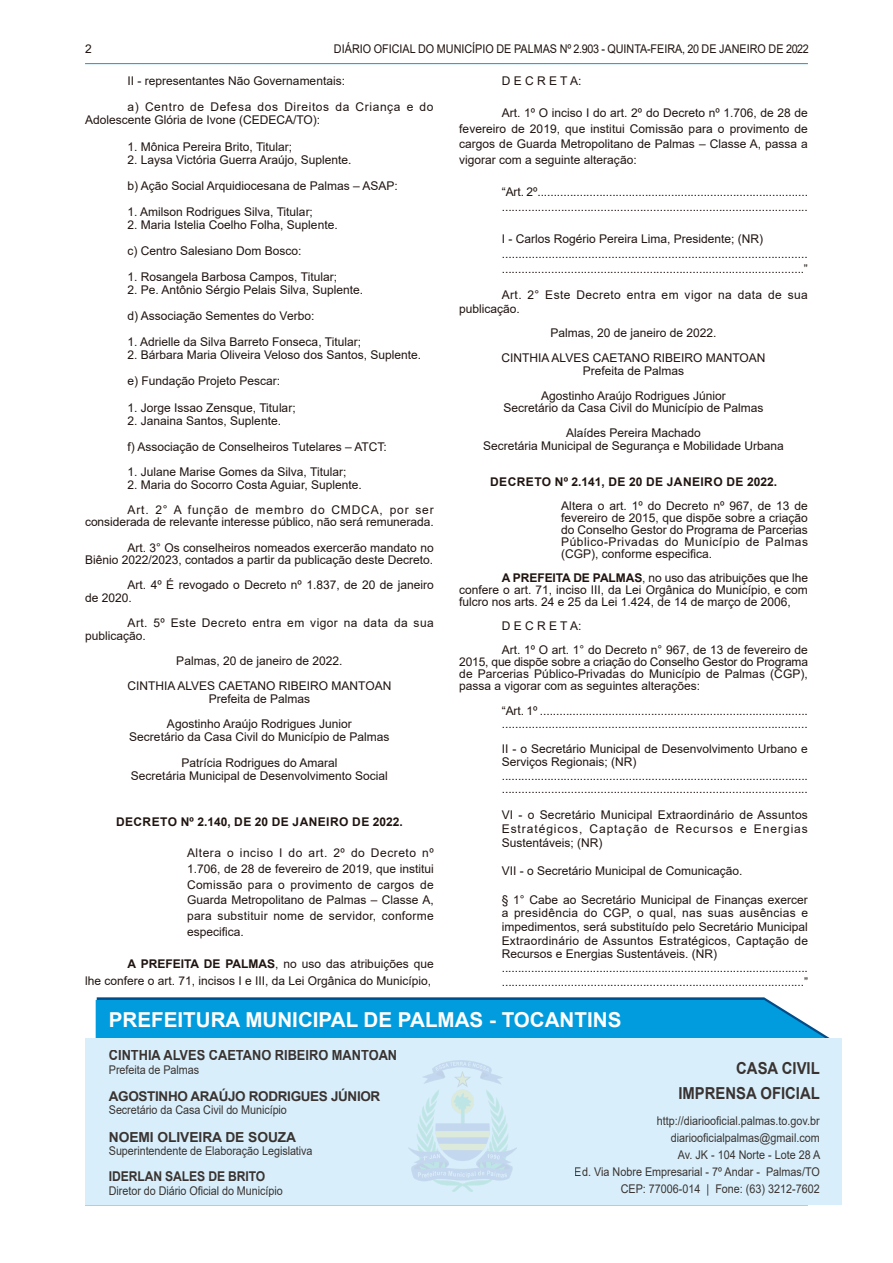
<style>
.page{position:relative;width:893px;height:1263px;background:#fff}
.page>*{position:absolute;margin:0;border:0;box-sizing:border-box;transform-origin:0 0}
.t1{font:700 20.55px "Arial";color:#fff}
.t2{font:700 16.5px/25.7px "Arial";color:#1f1410;text-align:right;scale:.9 1}
.t3{font:700 14.25px "Arial";color:#1f1410;scale:.9 1}
.t4{font:700 13.8px "Arial";letter-spacing:-.005em;color:#1f1410}
.t5{font:700 13.5px "Arial";letter-spacing:-.025em;color:#1f1410}
.t6{font:700 13.5px "Arial";letter-spacing:-.025em;color:#1f1410;scale:.9 1}
.TEXTO{font:12px/12.6px "Arial";color:#1f1410;text-align:right}
.NUMERAÇÃO{font:12px/13.6px "Arial";color:#1f1410}
.ASSINATURA{font:12px "Arial";color:#1f1410}
.EMENTA{font:12px/15.8px "Arial";letter-spacing:.02em;color:#1f1410;text-align:justify}
.NUMERAÇÃO-2{font:12px/17.1px "Arial";color:#1f1410;text-align:right;scale:.9 1}
.TEXTO-2{font:12px/12.6px "Arial";letter-spacing:.035em;color:#1f1410}
.TEXTO-3{font:12px/13px "Arial";letter-spacing:.05em;color:#1f1410}
.TITULO{font:700 12px "Arial";letter-spacing:.035em;color:#1f1410}
.s1{font-weight:700}
</style>
<div class="page">
<hr style="left:85px;top:63px;width:723px;height:1px;background:#009cde">
<hr style="left:85px;top:1204px;width:723px;height:1px;background:#009cde">
<svg style="left:96px;top:997px;width:734px;height:41px;background:#0d9cda"></svg>
<div style="left:85px;top:1038px;width:757px;height:166px;background:#d8eefa"></div>
<img style="left:409px;top:1061px;width:107px;height:130px">
<p class="NUMERAÇÃO" style="left:85px;top:42px;width:8px">2</p>
<p class="NUMERAÇÃO-2" style="left:334px;top:40px;width:529px">DIÁRIO OFICIAL DO MUNICÍPIO DE PALMAS Nº 2.903 - QUINTA-FEIRA, 20 DE JANEIRO DE 2022</p>
<p class="TEXTO" style="left:128px;top:75px;width:219px">II - representantes Não Governamentais:</p>
<p class="TEXTO-3" style="left:85px;top:101px;width:350px;text-indent:43px">a) Centro de Defesa dos Direitos da Criança e do<br>Adolescente Glória de Ivone (CEDECA/TO):</p>
<p class="TEXTO" style="left:128px;top:140px;width:166px">1. Mônica Pereira Brito, Titular;</p>
<p class="TEXTO" style="left:128px;top:153px;width:225px">2. Laysa Victória Guerra Araújo, Suplente.</p>
<p class="TEXTO" style="left:128px;top:179px;width:272px">b) Ação Social Arquidiocesana de Palmas – ASAP:</p>
<p class="TEXTO" style="left:128px;top:205px;width:187px">1. Amilson Rodrigues Silva, Titular;</p>
<p class="TEXTO" style="left:128px;top:218px;width:212px">2. Maria Istelia Coelho Folha, Suplente.</p>
<p class="TEXTO" style="left:128px;top:244px;width:176px">c) Centro Salesiano Dom Bosco:</p>
<p class="TEXTO" style="left:128px;top:270px;width:211px">1. Rosangela Barbosa Campos, Titular;</p>
<p class="TEXTO" style="left:128px;top:283px;width:237px">2. Pe. Antônio Sérgio Pelais Silva, Suplente.</p>
<p class="TEXTO" style="left:128px;top:310px;width:188px">d) Associação Sementes do Verbo:</p>
<p class="TEXTO" style="left:128px;top:336px;width:235px">1. Adrielle da Silva Barreto Fonseca, Titular;</p>
<p class="TEXTO" style="left:128px;top:349px;width:295px">2. Bárbara Maria Oliveira Veloso dos Santos, Suplente.</p>
<p class="TEXTO" style="left:128px;top:375px;width:154px">e) Fundação Projeto Pescar:</p>
<p class="TEXTO" style="left:128px;top:401px;width:170px">1. Jorge Issao Zensque, Titular;</p>
<p class="TEXTO" style="left:128px;top:414px;width:155px">2. Janaina Santos, Suplente.</p>
<p class="TEXTO" style="left:128px;top:440px;width:261px">f) Associação de Conselheiros Tutelares – ATCT:</p>
<p class="TEXTO" style="left:128px;top:465px;width:220px">1. Julane Marise Gomes da Silva, Titular;</p>
<p class="TEXTO" style="left:128px;top:478px;width:236px">2. Maria do Socorro Costa Aguiar, Suplente.</p>
<p class="TEXTO" style="left:85px;top:503px;width:350px">Art. 2° A função de membro do CMDCA, por ser considerada de relevante interesse público, não será remunerada.</p>
<p class="TEXTO" style="left:85px;top:541px;width:350px">Art. 3° Os conselheiros nomeados exercerão mandato no<br>Biênio 2022/2023, contados a partir da publicação deste Decreto.</p>
<p class="TEXTO" style="left:85px;top:579px;width:350px;text-align:left;text-indent:43px">Art. 4º É revogado o Decreto nº 1.837, de 20 de janeiro de 2020.</p>
<p class="TEXTO-2" style="left:85px;top:616px;width:350px;text-indent:43px">Art. 5º Este Decreto entra em vigor na data da sua publicação.</p>
<p class="ASSINATURA" style="left:176px;top:652px;width:168px">Palmas, 20 de janeiro de 2022.</p>
<p class="ASSINATURA" style="left:127px;top:678px;width:266px">CINTHIA ALVES CAETANO RIBEIRO MANTOAN</p>
<p class="ASSINATURA" style="left:209px;top:690px;width:103px">Prefeita de Palmas</p>
<p class="ASSINATURA" style="left:167px;top:715px;width:186px">Agostinho Araújo Rodrigues Junior</p>
<p class="ASSINATURA" style="left:129px;top:728px;width:262px">Secretário da Casa Civil do Município de Palmas</p>
<p class="ASSINATURA" style="left:181px;top:754px;width:158px">Patrícia Rodrigues do Amaral</p>
<p class="ASSINATURA" style="left:131px;top:768px;width:258px">Secretária Municipal de Desenvolvimento Social</p>
<p class="TITULO" style="left:116px;top:813px;width:288px">DECRETO Nº 2.140, DE 20 DE JANEIRO DE 2022.</p>
<p class="EMENTA" style="left:187px;top:845px;width:248px">Altera o inciso I do art. 2º do Decreto nº 1.706, de 28 de fevereiro de 2019, que institui Comissão para o provimento de cargos de Guarda Metropolitano de Palmas – Classe A, para substituir nome de servidor, conforme especifica.</p>
<p class="TEXTO" style="left:85px;top:956px;width:350px;line-height:16.4px"><span class="s1">A PREFEITA DE PALMAS</span>, no uso das atribuições que<br>lhe confere o art. 71, incisos I e III, da Lei Orgânica do Município,</p>
<p class="TEXTO" style="left:502px;top:75px;width:81px">D E C R E T A:</p>
<p class="TEXTO" style="left:459px;top:105px;width:350px;line-height:15.8px;text-align:justify;text-indent:43px">Art. 1º O inciso I do art. 2º do Decreto nº 1.706, de 28 de fevereiro de 2019, que institui Comissão para o provimento de cargos de Guarda Metropolitano de Palmas – Classe A, passa a vigorar com a seguinte alteração:</p>
<p class="NUMERAÇÃO" style="left:502px;top:184px;width:308px">“Art. 2º...................................................................................</p>
<p class="NUMERAÇÃO" style="left:502px;top:200px;width:308px">.............................................................................................</p>
<p class="NUMERAÇÃO" style="left:502px;top:232px;width:263px">I - Carlos Rogério Pereira Lima, Presidente; (NR)</p>
<p class="NUMERAÇÃO" style="left:502px;top:247px;width:308px">............................................................................................</p>
<p class="NUMERAÇÃO" style="left:502px;top:262px;width:308px">............................................................................................”</p>
<p class="TEXTO-2" style="left:459px;top:288px;width:350px;line-height:13.2px;text-indent:43px">Art. 2° Este Decreto entra em vigor na data de sua publicação.</p>
<p class="ASSINATURA" style="left:550px;top:325px;width:168px">Palmas, 20 de janeiro de 2022.</p>
<p class="ASSINATURA" style="left:502px;top:350px;width:266px">CINTHIA ALVES CAETANO RIBEIRO MANTOAN</p>
<p class="ASSINATURA" style="left:583px;top:362px;width:103px">Prefeita de Palmas</p>
<p class="ASSINATURA" style="left:541px;top:387px;width:186px">Agostinho Araújo Rodrigues Júnior</p>
<p class="ASSINATURA" style="left:503px;top:400px;width:262px">Secretário da Casa Civil do Município de Palmas</p>
<p class="ASSINATURA" style="left:566px;top:425px;width:136px">Alaídes Pereira Machado</p>
<p class="ASSINATURA" style="left:483px;top:437px;width:302px">Secretária Municipal de Segurança e Mobilidade Urbana</p>
<p class="TITULO" style="left:490px;top:473px;width:288px">DECRETO Nº 2.141, DE 20 DE JANEIRO DE 2022.</p>
<p class="EMENTA" style="left:561px;top:499px;width:248px;line-height:12px">Altera o art. 1º do Decreto nº 967, de 13 de fevereiro de 2015, que dispõe sobre a criação do Conselho Gestor do Programa de Parcerias Público-Privadas do Município de Palmas (CGP), conforme especifica.</p>
<p class="TEXTO" style="left:459px;top:571px;width:350px;line-height:12px;text-align:justify;text-indent:43px"><span class="s1">A PREFEITA DE PALMAS</span>, no uso das atribuições que lhe confere o art. 71, inciso III, da Lei Orgânica do Município, e com fulcro nos arts. 24 e 25 da Lei 1.424, de 14 de março de 2006,</p>
<p class="TEXTO" style="left:502px;top:619px;width:81px">D E C R E T A:</p>
<p class="TEXTO" style="left:459px;top:643px;width:350px;line-height:12.1px;text-align:justify;text-indent:43px">Art. 1º O art. 1° do Decreto n° 967, de 13 de fevereiro de 2015, que dispõe sobre a criação do Conselho Gestor do Programa de Parcerias Público-Privadas do Município de Palmas (CGP), passa a vigorar com as seguintes alterações:</p>
<p class="NUMERAÇÃO" style="left:502px;top:704px;width:308px">“Art. 1º ..................................................................................</p>
<p class="NUMERAÇÃO" style="left:502px;top:717px;width:308px">............................................................................................</p>
<p class="NUMERAÇÃO" style="left:502px;top:743px;width:308px;line-height:12.9px">II - o Secretário Municipal de Desenvolvimento Urbano e<br>Serviços Regionais; (NR)</p>
<p class="NUMERAÇÃO" style="left:502px;top:769px;width:308px;line-height:13.2px">.............................................................................................. .............................................................................................</p>
<p class="NUMERAÇÃO" style="left:502px;top:808px;width:308px;text-align:justify">VI - o Secretário Municipal Extraordinário de Assuntos Estratégicos, Captação de Recursos e Energias Sustentáveis; (NR)</p>
<p class="NUMERAÇÃO" style="left:502px;top:864px;width:242px">VII - o Secretário Municipal de Comunicação.</p>
<p class="NUMERAÇÃO" style="left:502px;top:892px;width:308px;text-align:justify">§ 1° Cabe ao Secretário Municipal de Finanças exercer a presidência do CGP, o qual, nas suas ausências e impedimentos, será substituído pelo Secretário Municipal Extraordinário de Assuntos Estratégicos, Captação de Recursos e Energias Sustentáveis. (NR)</p>
<p class="NUMERAÇÃO" style="left:502px;top:961px;width:308px">..............................................................................................</p>
<p class="NUMERAÇÃO" style="left:502px;top:975px;width:308px">............................................................................................”</p>
<p class="t1" style="left:109px;top:1005px;width:514px">PREFEITURA MUNICIPAL DE PALMAS - TOCANTINS</p>
<p class="t3" style="left:109px;top:1045px;width:322px">CINTHIA ALVES CAETANO RIBEIRO MANTOAN</p>
<p class="NUMERAÇÃO-2" style="left:109px;top:1061px;width:102px">Prefeita de Palmas</p>
<p class="t5" style="left:109px;top:1087px;width:273px">AGOSTINHO ARAÚJO RODRIGUES JÚNIOR</p>
<p class="NUMERAÇÃO-2" style="left:109px;top:1101px;width:199px">Secretário da Casa Civil do Município</p>
<p class="t4" style="left:109px;top:1127px;width:189px">NOEMI OLIVEIRA DE SOUZA</p>
<p class="NUMERAÇÃO-2" style="left:109px;top:1142px;width:228px">Superintendente de Elaboração Legislativa</p>
<p class="t6" style="left:109px;top:1167px;width:175px">IDERLAN SALES DE BRITO</p>
<p class="NUMERAÇÃO-2" style="left:109px;top:1182px;width:195px">Diretor do Diário Oficial do Município</p>
<h2 class="t2" style="left:678px;top:1055px;width:159px">CASA CIVIL<br>IMPRENSA OFICIAL</h2>
<p class="NUMERAÇÃO-2" style="left:575px;top:1112px;width:274px">http://diariooficial.palmas.to.gov.br diariooficialpalmas@gmail.com<br>Av. JK - 104 Norte - Lote 28 A<br>Ed. Via Nobre Empresarial - 7º Andar - Palmas/TO CEP: 77006-014 | Fone: (63) 3212-7602</p>
</div>
